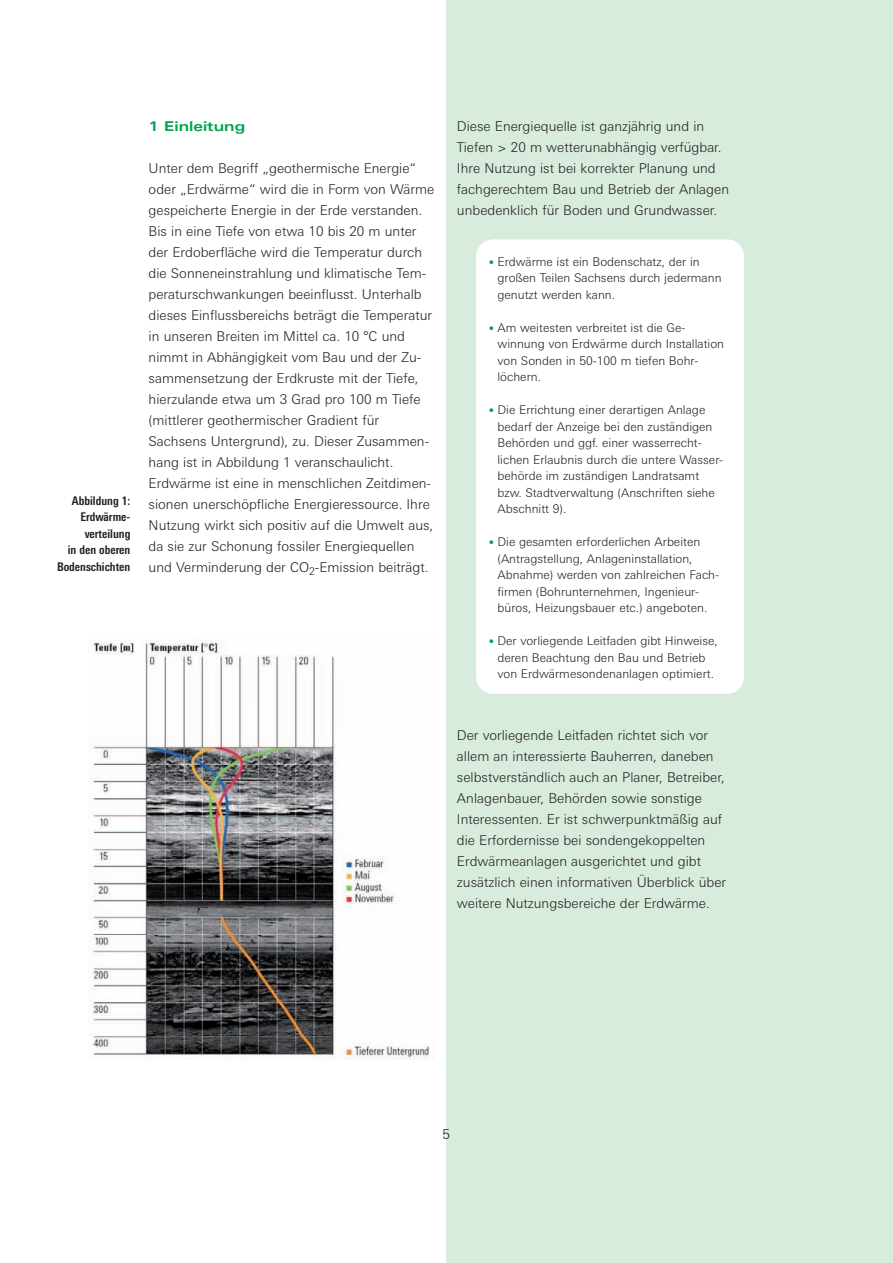
<style>
.page{position:relative;width:893px;height:1263px;background:#fff}
.page>*{position:absolute;margin:0;border:0;box-sizing:border-box;transform-origin:0 0}
.t1{font:300 13.5px/21px "Linotype Univers Basic";color:#231f20}
.t2{font:700 13.5px "Linotype Univers Extd";color:#00a54f}
.t3{font:300 12px/16.5px "Linotype Univers Basic";color:#231f20}
.t4{font:700 condensed 12px/16.5px "Linotype Univers";color:#231f20;text-align:right}
.s1{font-weight:700;font-size:10.5px;color:#00a54f}
</style>
<div class="page">
<div style="left:446px;top:0;width:446px;height:1263px;background:#d8ecdd"></div>
<img style="left:92px;top:640px;width:338px;height:419px">
<div style="left:476px;top:239px;width:268px;height:455px;background:#fff;border-radius:17px"></div>
<p class="t4" style="left:57px;top:493px;width:75px">Abbildung 1:<br>Erdwärme&shy;verteilung<br>in den oberen<br>Bodenschichten</p>
<p class="t2" style="left:149px;top:120px;width:98px">1 Einleitung</p>
<p class="t1" style="left:149px;top:158px;width:287px">Unter dem Begriff „geothermische Energie“ oder „Erdwärme“ wird die in Form von Wärme gespeicherte Energie in der Erde verstanden.<br>Bis in eine Tiefe von etwa 10 bis 20 m unter der Erdoberfläche wird die Temperatur durch die Sonneneinstrahlung und klimatische Tem&shy;peraturschwankungen beeinflusst. Unterhalb dieses Einflussbereichs beträgt die Temperatur in unseren Breiten im Mittel ca. 10 °C und nimmt in Abhängigkeit vom Bau und der Zu&shy;sammensetzung der Erdkruste mit der Tiefe, hierzulande etwa um 3 Grad pro 100 m Tiefe (mittlerer geothermischer Gradient für Sachsens Untergrund), zu. Dieser Zusammen&shy;hang ist in Abbildung 1 veranschaulicht.<br>Erdwärme ist eine in menschlichen Zeitdimen&shy;sionen unerschöpfliche Energieressource. Ihre Nutzung wirkt sich positiv auf die Umwelt aus, da sie zur Schonung fossiler Energiequellen und Verminderung der CO<sub>2</sub>-Emission beiträgt.</p>
<p class="t1" style="left:457px;top:116px;width:274px">Diese Energiequelle ist ganzjährig und in Tiefen &gt; 20 m wetterunabhängig verfügbar.<br>Ihre Nutzung ist bei korrekter Planung und fachgerechtem Bau und Betrieb der Anlagen unbedenklich für Boden und Grundwasser.</p>
<p class="t3" style="left:497px;top:254px;width:226px;text-indent:-9px"><span class="s1">•</span> Erdwärme ist ein Bodenschatz, der in großen Teilen Sachsens durch jedermann genutzt werden kann.</p>
<p class="t3" style="left:497px;top:320px;width:228px;text-indent:-9px"><span class="s1">•</span> Am weitesten verbreitet ist die Ge&shy;winnung von Erdwärme durch Installation von Sonden in 50-100 m tiefen Bohr&shy;löchern.</p>
<p class="t3" style="left:497px;top:403px;width:227px;text-indent:-9px"><span class="s1">•</span> Die Errichtung einer derartigen Anlage bedarf der Anzeige bei den zuständigen Behörden und ggf. einer wasserrecht&shy;lichen Erlaubnis durch die untere Wasser&shy;behörde im zuständigen Landratsamt bzw. Stadtverwaltung (Anschriften siehe Abschnitt 9).</p>
<p class="t3" style="left:497px;top:535px;width:223px;text-indent:-9px"><span class="s1">•</span> Die gesamten erforderlichen Arbeiten (Antragstellung, Anlageninstallation, Abnahme) werden von zahlreichen Fach&shy;firmen (Bohrunternehmen, Ingenieur&shy;büros, Heizungsbauer etc.) angeboten.</p>
<p class="t3" style="left:489px;top:634px;width:230px;text-align:center"><span class="s1">•</span> Der vorliegende Leitfaden gibt Hinweise, deren Beachtung den Bau und Betrieb von Erdwärmesondenanlagen optimiert.</p>
<p class="t1" style="left:457px;top:725px;width:271px">Der vorliegende Leitfaden richtet sich vor allem an interessierte Bauherren, daneben selbstverständlich auch an Planer, Betreiber, Anlagenbauer, Behörden sowie sonstige Interessenten. Er ist schwerpunktmäßig auf die Erfordernisse bei sondengekoppelten Erdwärmeanlagen ausgerichtet und gibt zusätzlich einen informativen Überblick über weitere Nutzungsbereiche der Erdwärme.</p>
<p class="t1" style="left:442px;top:1124px;width:9px">5</p>
</div>
